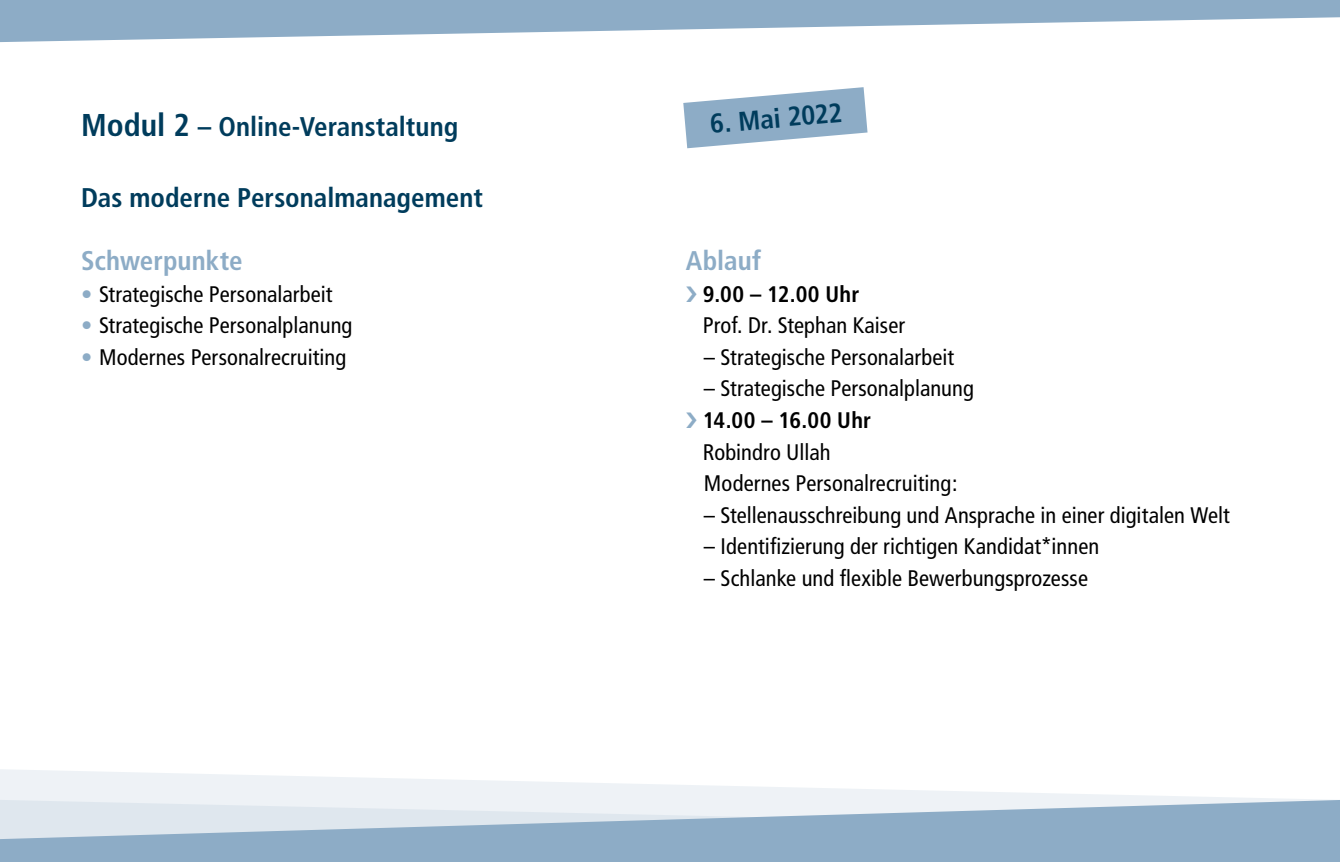
<style>
.page{position:relative;width:1340px;height:862px;background:#fff}
.page>*{position:absolute;margin:0;border:0;box-sizing:border-box;transform-origin:0 0}
.Text{font:700 condensed 27px "Frutiger";color:#003c5c}
.Head{font:700 condensed 27px "Frutiger";color:#003c5c}
.Text-2{font:700 condensed 27px "Frutiger";color:#8dacc6}
.Text-3{font:condensed 22.5px/31.5px "Frutiger";letter-spacing:.005em;color:#000}
.Text-4{font:700 condensed 22.5px/31.5px "Frutiger";letter-spacing:.01em;color:#000}
.s1{font-size:31.5px}
.s2{color:#8dacc6}
.s3{font-weight:700}
.s4{font-weight:400}
</style>
<div class="page">
<svg style="left:0;top:769px;width:1278px;height:30px;fill:#f1f5f8"></svg>
<svg style="left:0;top:799px;width:1339px;height:62px;background:#aac1d4"></svg>
<svg style="left:0;top:0;width:1339px;height:42px;fill:#8dacc6"></svg>
<svg style="left:683px;top:87px;width:184px;height:61px"></svg>
<p class="Head" style="left:81px;top:111px;width:379px"><span class="s1">Modul 2</span> – Online-Veranstaltung</p>
<p class="Text" style="left:81px;top:182px;width:403px">Das moderne Personalmanagement</p>
<p class="Text-2" style="left:81px;top:245px;width:163px">Schwerpunkte</p>
<p class="Text-3" style="left:81px;top:278px;width:253px"><span class="s2">•</span> Strategische Personalarbeit</p>
<p class="Text-3" style="left:81px;top:310px;width:273px"><span class="s2">•</span> Strategische Personalplanung</p>
<p class="Text-3" style="left:81px;top:341px;width:267px"><span class="s2">•</span> Modernes Personalrecruiting</p>
<p class="Text" style="left:708px;top:108px;width:134px;rotate:-5deg">6. Mai 2022</p>
<p class="Text-2" style="left:686px;top:245px;width:77px">Ablauf</p>
<p class="Text-3" style="left:702px;top:278px;width:204px"><span class="s3">9.00 – 12.00 Uhr<br></span>Prof. Dr. Stephan Kaiser</p>
<p class="Text-3" style="left:704px;top:341px;width:252px">– Strategische Personalarbeit</p>
<p class="Text-3" style="left:704px;top:373px;width:271px">– Strategische Personalplanung</p>
<p class="Text-4" style="left:702px;top:404px;width:170px">14.00 – 16.00 Uhr<br><span class="s4">Robindro Ullah</span></p>
<p class="Text-3" style="left:704px;top:467px;width:255px">Modernes Personalrecruiting:</p>
<p class="Text-3" style="left:704px;top:499px;width:527px">– Stellenausschreibung und Ansprache in einer digitalen Welt</p>
<p class="Text-3" style="left:704px;top:530px;width:397px">– Identifizierung der richtigen Kandidat*innen</p>
<p class="Text-3" style="left:704px;top:562px;width:385px">– Schlanke und flexible Bewerbungsprozesse</p>
</div>
